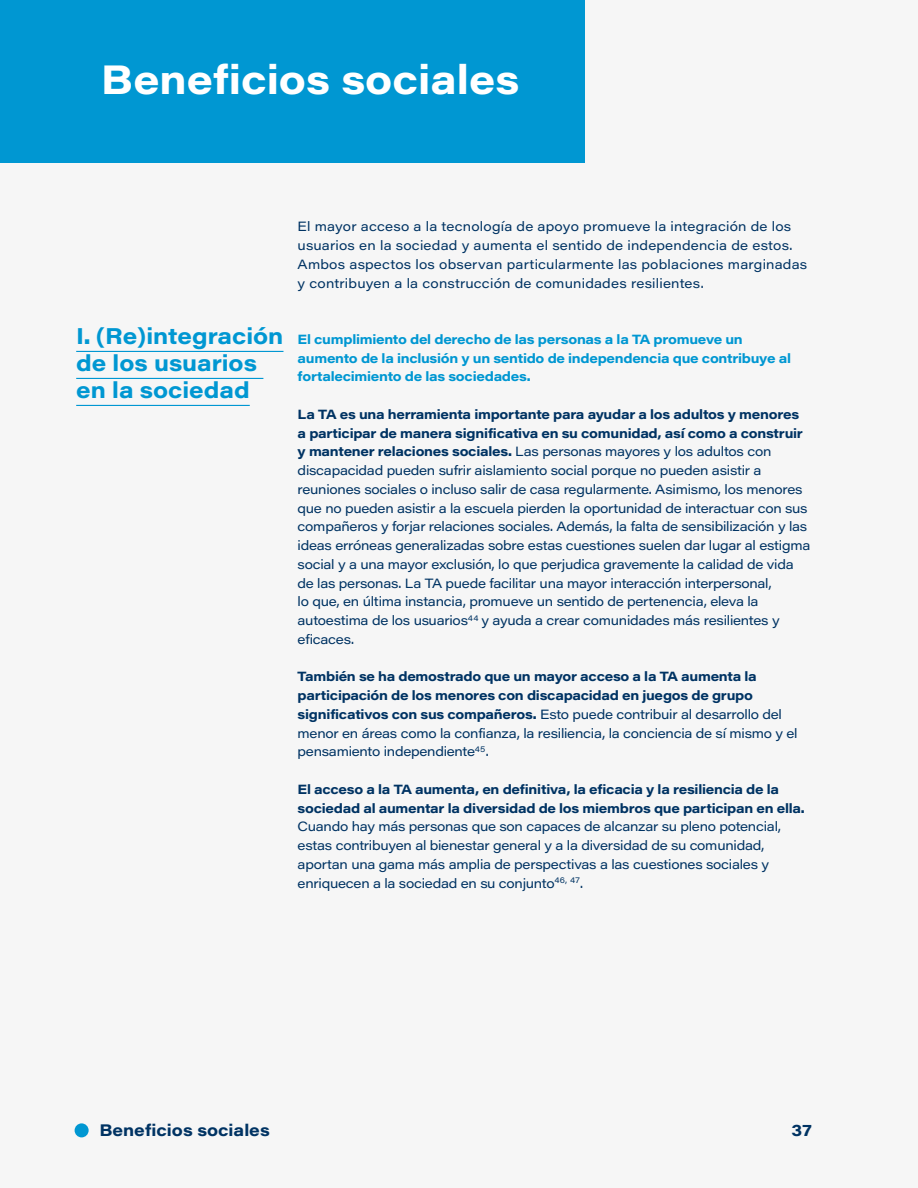
<style>
.page{position:relative;width:918px;height:1188px;background:#f6f6f6}
.page>*{position:absolute;margin:0;border:0;box-sizing:border-box;transform-origin:0 0}
.t1{font:700 40.5px "Acumin Pro Wide";color:#fff}
.t2{font:700 22.5px/27px "Acumin Pro Wide";color:#0097d2}
.t3{font:700 16.5px "Acumin Pro Wide";color:#003363}
.text{font:13.2px/18.8px "Acumin Pro Wide";letter-spacing:-.02em;color:#003363}
.text-2{font:700 13.2px/18.8px "Acumin Pro Wide";letter-spacing:-.02em;color:#003363}
.text-3{font:13.2px/18.8px "Acumin Pro Wide";letter-spacing:.015em;color:#003363}
.text-4{font:700 13.2px/18.8px "Acumin Pro Wide";letter-spacing:-.02em;color:#0097d2}
.s1{font-weight:700}
.s2{font-weight:400}
</style>
<div class="page">
<div style="left:0;top:0;width:584px;height:163px;background:#0097d2"></div>
<div style="left:75px;top:1123px;width:14px;height:14px;background:#0097d2;border-radius:50%"></div>
<hr style="left:76px;top:351px;width:208px;height:1px;background:#0097d2">
<hr style="left:76px;top:378px;width:187px;height:1px;background:#0097d2">
<hr style="left:76px;top:405px;width:174px;height:1px;background:#0097d2">
<p class="t1" style="left:101px;top:50px;width:420px">Beneficios sociales</p>
<p class="t2" style="left:76px;top:321px;width:209px">I. (Re)integración de los usuarios en la sociedad</p>
<p class="text-3" style="left:298px;top:217px;width:511px">El mayor acceso a la tecnología de apoyo promueve la integración de los usuarios en la sociedad y aumenta el sentido de independencia de estos.<br>Ambos aspectos los observan particularmente las poblaciones marginadas y contribuyen a la construcción de comunidades resilientes.</p>
<p class="text-4" style="left:298px;top:329px;width:495px">El cumplimiento del derecho de las personas a la TA promueve un aumento de la inclusión y un sentido de independencia que contribuye al fortalecimiento de las sociedades.</p>
<p class="text" style="left:298px;top:404px;width:514px"><span class="s1">La TA es una herramienta importante para ayudar a los adultos y menores a participar de manera significativa en su comunidad, así como a construir y mantener relaciones sociales.</span> Las personas mayores y los adultos con discapacidad pueden sufrir aislamiento social porque no pueden asistir a reuniones sociales o incluso salir de casa regularmente. Asimismo, los menores que no pueden asistir a la escuela pierden la oportunidad de interactuar con sus compañeros y forjar relaciones sociales. Además, la falta de sensibilización y las ideas erróneas generalizadas sobre estas cuestiones suelen dar lugar al estigma social y a una mayor exclusión, lo que perjudica gravemente la calidad de vida de las personas. La TA puede facilitar una mayor interacción interpersonal,<br>lo que, en última instancia, promueve un sentido de pertenencia, eleva la autoestima de los usuarios<sup>44</sup> y ayuda a crear comunidades más resilientes y eficaces.</p>
<p class="text-2" style="left:298px;top:667px;width:502px">También se ha demostrado que un mayor acceso a la TA aumenta la participación de los menores con discapacidad en juegos de grupo significativos con sus compañeros. <span class="s2">Esto puede contribuir al desarrollo del menor en áreas como la confianza, la resiliencia, la conciencia de sí mismo y el pensamiento independiente</span><sup>45</sup><span class="s2">.</span></p>
<p class="text" style="left:298px;top:779px;width:509px"><span class="s1">El acceso a la TA aumenta, en definitiva, la eficacia y la resiliencia de la sociedad al aumentar la diversidad de los miembros que participan en ella.<br></span>Cuando hay más personas que son capaces de alcanzar su pleno potencial, estas contribuyen al bienestar general y a la diversidad de su comunidad, aportan una gama más amplia de perspectivas a las cuestiones sociales y enriquecen a la sociedad en su conjunto<sup>46,</sup> <sup>47</sup>.</p>
<p class="t3" style="left:99px;top:1119px;width:172px">Beneficios sociales</p>
<p class="t3" style="left:792px;top:1118px;width:22px">37</p>
</div>
